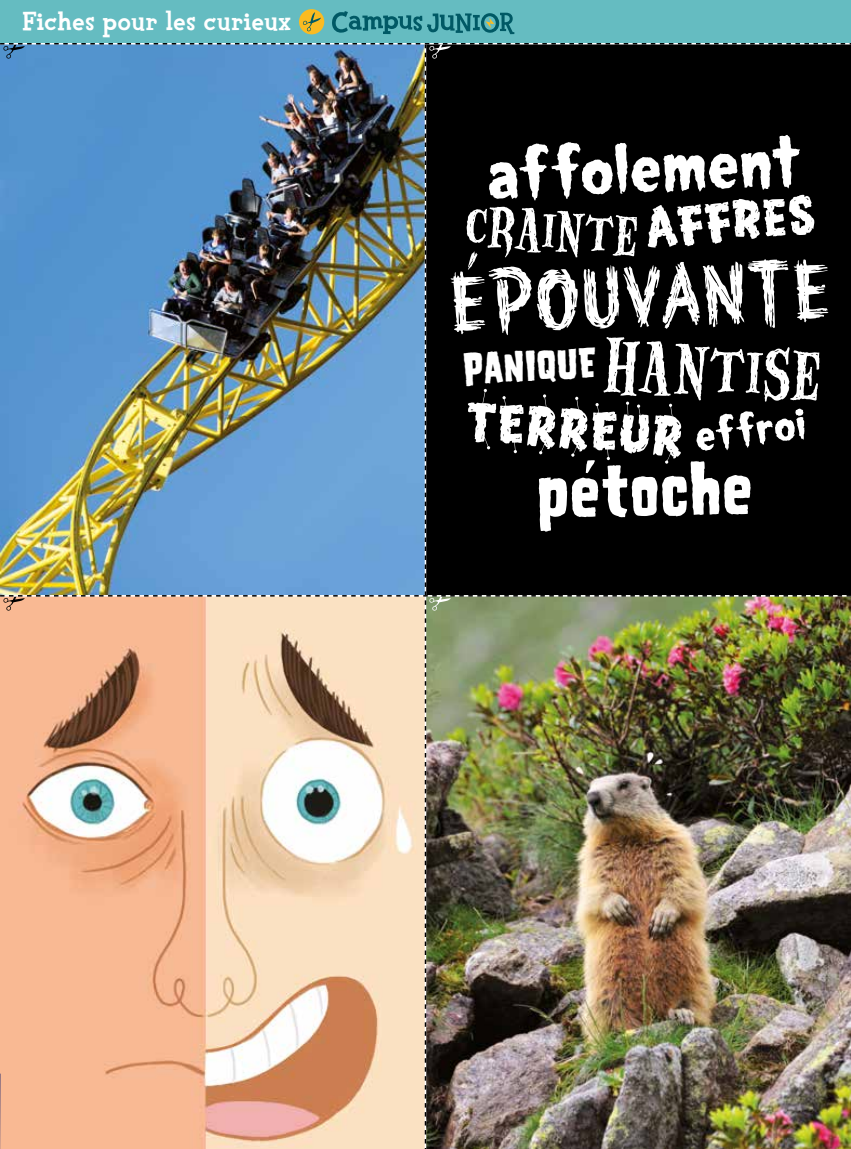
<style>
.page{position:relative;width:851px;height:1149px;background:#fff}
.page>*{position:absolute;margin:0;border:0;box-sizing:border-box;transform-origin:0 0}
.t1{font:93.6px "Monster Fonts Haunted House";color:#fff}
.t2{font:76.05px "Monster Fonts Houseof Death";color:#fff}
.t3{font:75.75px "Monster Fonts Spookhouse";color:#fff}
.t4{font:74.85px "Monster Fonts Houseof Terror";color:#fff}
.t5{font:63.15px "Monster Fonts Voodoohouse Pins";color:#fff}
.t6{font:62.25px "Monster Fonts Houseof Death";color:#fff}
.t7{font:59.1px "Monster Fonts Voodoohouse";color:#fff}
.t8{font:48.6px "Monster Fonts Spookhouse";color:#fff}
.t9{font:43.65px "Monster Fonts Houseof Terror";color:#fff}
.t10{font:800 27px "Fink";letter-spacing:.02em;color:#fff}
</style>
<div class="page">
<div style="left:0;top:0;width:850px;height:43px;background:#65bcc1"></div>
<svg style="left:332px;top:11px;width:182px;height:23px"></svg>
<div style="left:299px;top:9px;width:25px;height:25px;background:#fbbb21;border-radius:50%"></div>
<svg style="left:303px;top:12px;width:18px;height:19px"></svg>
<img style="left:0;top:43px;width:850px;height:1105px">
<p class="t10" style="left:22px;top:4px;width:270px">Fiches pour les curieux</p>
<h3 class="t3" style="left:484px;top:125px;width:316px;rotate:-3deg">affolement</h3>
<h3 class="t6" style="left:468px;top:188px;width:173px;rotate:4deg">crainte</h3>
<h3 class="t7" style="left:641px;top:192px;width:172px;rotate:-5deg">affres</h3>
<h1 class="t1" style="left:447px;top:246px;width:383px;rotate:-2deg">épouvante</h1>
<h3 class="t9" style="left:462px;top:340px;width:135px;rotate:-3deg">PANIQUE</h3>
<h2 class="t2" style="left:606px;top:319px;width:218px;rotate:3deg">hantise</h2>
<h3 class="t5" style="left:467px;top:384px;width:220px;rotate:4deg">terreur</h3>
<h3 class="t8" style="left:690px;top:404px;width:113px;rotate:-7deg">effroi</h3>
<h3 class="t4" style="left:536px;top:441px;width:217px;rotate:-1deg">pétoche</h3>
</div>
